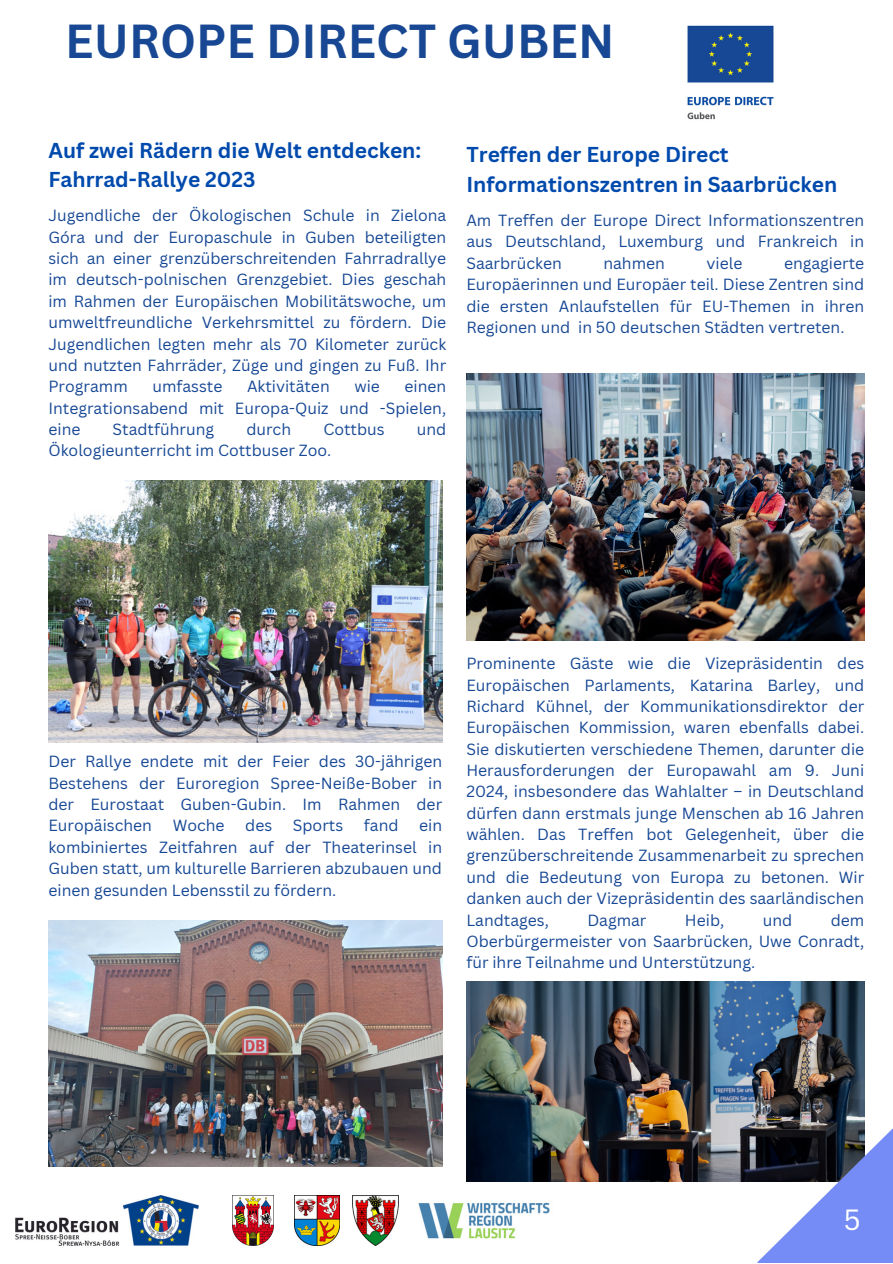
<style>
.page{position:relative;width:893px;height:1264px;background:#fff}
.page>*{position:absolute;margin:0;border:0;box-sizing:border-box;transform-origin:0 0}
.t1{font:700 46.5px "Canva Sans";color:#184893}
.t2{font:28.5px "Canva Sans";color:#fff}
.t3{font:700 21px/29.2px "Canva Sans";color:#004aad}
.t4{font:15.75px/21.3px "Canva Sans";color:#174895;text-align:justify}
</style>
<div class="page">
<img style="left:687px;top:25px;width:87px;height:95px">
<img style="left:15px;top:1195px;width:184px;height:50px">
<img style="left:233px;top:1195px;width:40px;height:50px">
<img style="left:295px;top:1195px;width:45px;height:50px">
<img style="left:352px;top:1195px;width:46px;height:50px">
<img style="left:418px;top:1202px;width:132px;height:37px">
<img style="left:48px;top:480px;width:394px;height:262px">
<img style="left:48px;top:920px;width:394px;height:246px">
<img style="left:466px;top:373px;width:398px;height:267px">
<img style="left:466px;top:981px;width:398px;height:200px">
<svg style="left:757px;top:1128px;width:135px;height:134px;fill:#758cf6"></svg>
<p class="t1" style="left:65px;top:9px;width:550px">EUROPE DIRECT GUBEN</p>
<p class="t3" style="left:48px;top:135px;width:374px">Auf zwei Rädern die Welt entdecken:<br>Fahrrad-Rallye 2023</p>
<p class="t4" style="left:48px;top:204px;width:399px">Jugendliche der Ökologischen Schule in Zielona Góra und der Europaschule in Guben beteiligten sich an einer grenzüberschreitenden Fahrradrallye im deutsch-polnischen Grenzgebiet. Dies geschah im Rahmen der Europäischen Mobilitätswoche, um umweltfreundliche Verkehrsmittel zu fördern. Die Jugendlichen legten mehr als 70 Kilometer zurück und nutzten Fahrräder, Züge und gingen zu Fuß. Ihr Programm</p>
<p class="t4" style="left:152px;top:375px;width:71px">umfasste</p>
<p class="t4" style="left:247px;top:375px;width:84px">Aktivitäten</p>
<p class="t4" style="left:354px;top:375px;width:27px">wie</p>
<p class="t4" style="left:48px;top:375px;width:399px;text-indent:356px">einen Integrationsabend mit Europa-Quiz und -Spielen, eine</p>
<p class="t4" style="left:113px;top:418px;width:103px">Stadtführung</p>
<p class="t4" style="left:246px;top:418px;width:46px">durch</p>
<p class="t4" style="left:323px;top:418px;width:63px">Cottbus</p>
<p class="t4" style="left:417px;top:418px;width:31px">und</p>
<p class="t4" style="left:48px;top:439px;width:284px">Ökologieunterricht im Cottbuser Zoo.</p>
<p class="t3" style="left:466px;top:139px;width:372px">Treffen der Europe Direct<br>Informationszentren in Saarbrücken</p>
<p class="t4" style="left:466px;top:209px;width:399px">Am Treffen der Europe Direct Informationszentren aus Deutschland, Luxemburg und Frankreich in Saarbrücken</p>
<p class="t4" style="left:466px;top:252px;width:399px;text-indent:317px">engagierte Europäerinnen und Europäer teil. Diese Zentren sind die ersten Anlaufstellen für EU-Themen in ihren Regionen und in 50 deutschen Städten vertreten.</p>
<p class="t4" style="left:603px;top:252px;width:63px">nahmen</p>
<p class="t4" style="left:706px;top:252px;width:37px">viele</p>
<p class="t4" style="left:48px;top:750px;width:395px">Der Rallye endete mit der Feier des 30-jährigen Bestehens der Euroregion Spree-Neiße-Bober in der Eurostaat Guben-Gubin. Im Rahmen der Europäischen</p>
<p class="t4" style="left:173px;top:814px;width:53px">Woche</p>
<p class="t4" style="left:245px;top:814px;width:28px">des</p>
<p class="t4" style="left:293px;top:814px;width:52px">Sports</p>
<p class="t4" style="left:364px;top:814px;width:36px">fand</p>
<p class="t4" style="left:48px;top:814px;width:395px;text-indent:371px">ein kombiniertes Zeitfahren auf der Theaterinsel in Guben statt, um kulturelle Barrieren abzubauen und einen gesunden Lebensstil zu fördern.</p>
<p class="t4" style="left:466px;top:652px;width:399px">Prominente Gäste wie die Vizepräsidentin des Europäischen Parlaments, Katarina Barley, und Richard Kühnel, der Kommunikationsdirektor der Europäischen Kommission, waren ebenfalls dabei.<br>Sie diskutierten verschiedene Themen, darunter die Herausforderungen der Europawahl am 9. Juni 2024, insbesondere das Wahlalter – in Deutschland dürfen dann erstmals junge Menschen ab 16 Jahren wählen. Das Treffen bot Gelegenheit, über die grenzüberschreitende Zusammenarbeit zu sprechen und die Bedeutung von Europa zu betonen. Wir danken auch der Vizepräsidentin des saarländischen Landtages,</p>
<p class="t4" style="left:466px;top:908px;width:399px;text-indent:364px">dem Oberbürgermeister von Saarbrücken, Uwe Conradt, für ihre Teilnahme und Unterstützung.</p>
<p class="t4" style="left:587px;top:908px;width:61px">Dagmar</p>
<p class="t4" style="left:684px;top:908px;width:41px">Heib,</p>
<p class="t4" style="left:762px;top:908px;width:31px">und</p>
<p class="t2" style="left:843px;top:1199px;width:19px">4</p>
<p class="t2" style="left:843px;top:1199px;width:18px">5</p>
</div>
